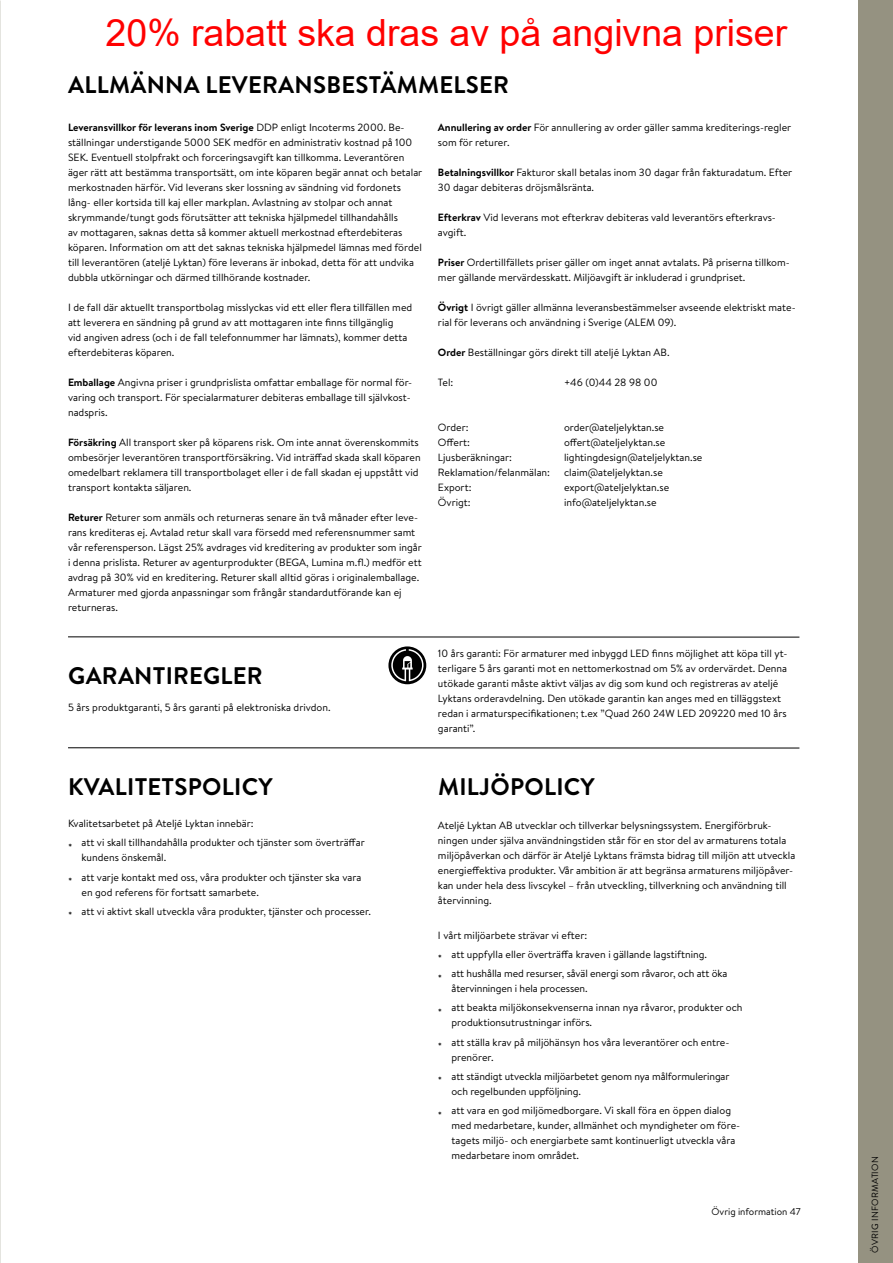
<style>
.page{position:relative;width:893px;height:1263px;background:#fff}
.page>*{position:absolute;margin:0;border:0;box-sizing:border-box;transform-origin:0 0}
.t1{font:37.5px "Arial";color:#f00}
.t2{font:700 24px "Brandon Text";letter-spacing:.01em;color:#000}
.t3{font:10.5px/15px "Brandon Text";color:#000}
.t4{font:9.75px "Brandon Text";color:#000}
.t5{font:9px "Brandon Text";letter-spacing:.025em;color:#000}
.s1{font-weight:700}
</style>
<div class="page">
<div style="left:859px;top:0;width:34px;height:1263px;background:#959281"></div>
<hr style="left:68px;top:637px;width:731px;height:1px;background:#000">
<hr style="left:68px;top:747px;width:731px;height:1px;background:#000">
<svg style="left:388px;top:646px;width:38px;height:38px"></svg>
<h1 class="t1" style="left:106px;top:7px;width:683px">20% rabatt ska dras av på angivna priser</h1>
<h2 class="t2" style="left:68px;top:68px;width:442px">ALLMÄNNA LEVERANSBESTÄMMELSER</h2>
<p class="t3" style="left:68px;top:120px;width:356px"><span class="s1">Leveransvillkor för leverans inom Sverige</span> DDP enligt Incoterms 2000. Be&shy;ställningar understigande 5000 SEK medför en administrativ kostnad på 100<br>SEK. Eventuell stolpfrakt och forceringsavgift kan tillkomma. Leverantören äger rätt att bestämma transportsätt, om inte köparen begär annat och betalar merkostnaden härför. Vid leverans sker lossning av sändning vid fordonets lång- eller kortsida till kaj eller markplan. Avlastning av stolpar och annat skrymmande/tungt gods förutsätter att tekniska hjälpmedel tillhandahålls<br>av mottagaren, saknas detta så kommer aktuell merkostnad efterdebiteras köparen. Information om att det saknas tekniska hjälpmedel lämnas med fördel till leverantören (ateljé Lyktan) före leverans är inbokad, detta för att undvika dubbla utkörningar och därmed tillhörande kostnader.</p>
<p class="t3" style="left:68px;top:300px;width:346px">I de fall där aktuellt transportbolag misslyckas vid ett eller flera tillfällen med att leverera en sändning på grund av att mottagaren inte finns tillgänglig<br>vid angiven adress (och i de fall telefonnummer har lämnats), kommer detta efterdebiteras köparen.</p>
<p class="t3" style="left:68px;top:375px;width:346px"><span class="s1">Emballage</span> Angivna priser i grundprislista omfattar emballage för normal för&shy;varing och transport. För specialarmaturer debiteras emballage till självkost&shy;nadspris.</p>
<p class="t3" style="left:68px;top:435px;width:354px"><span class="s1">Försäkring</span> All transport sker på köparens risk. Om inte annat överenskommits ombesörjer leverantören transportförsäkring. Vid inträffad skada skall köparen omedelbart reklamera till transportbolaget eller i de fall skadan ej uppstått vid transport kontakta säljaren.</p>
<p class="t3" style="left:68px;top:510px;width:355px"><span class="s1">Returer</span> Returer som anmäls och returneras senare än två månader efter leve&shy;rans krediteras ej. Avtalad retur skall vara försedd med referensnummer samt vår referensperson. Lägst 25% avdrages vid kreditering av produkter som ingår i denna prislista. Returer av agenturprodukter (BEGA, Lumina m.fl.) medför ett avdrag på 30% vid en kreditering. Returer skall alltid göras i originalemballage.<br>Armaturer med gjorda anpassningar som frångår standardutförande kan ej returneras.</p>
<p class="t3" style="left:438px;top:120px;width:355px"><span class="s1">Annullering av order</span> För annullering av order gäller samma krediterings-regler som för returer.</p>
<p class="t3" style="left:438px;top:165px;width:356px"><span class="s1">Betalningsvillkor</span> Fakturor skall betalas inom 30 dagar från fakturadatum. Efter<br>30 dagar debiteras dröjsmålsränta.</p>
<p class="t3" style="left:438px;top:210px;width:339px"><span class="s1">Efterkrav</span> Vid leverans mot efterkrav debiteras vald leverantörs efterkravs&shy;avgift.</p>
<p class="t3" style="left:438px;top:255px;width:353px"><span class="s1">Priser</span> Ordertillfällets priser gäller om inget annat avtalats. På priserna tillkom&shy;mer gällande mervärdesskatt. Miljöavgift är inkluderad i grundpriset.</p>
<p class="t3" style="left:438px;top:300px;width:359px"><span class="s1">Övrigt</span> I övrigt gäller allmänna leveransbestämmelser avseende elektriskt mate&shy;rial för leverans och användning i Sverige (ALEM 09).</p>
<p class="t3" style="left:438px;top:345px;width:233px"><span class="s1">Order</span> Beställningar görs direkt till ateljé Lyktan AB.</p>
<p class="t3" style="left:438px;top:375px;width:17px">Tel:</p>
<p class="t3" style="left:564px;top:375px;width:95px">+46 (0)44 28 98 00</p>
<p class="t3" style="left:438px;top:420px;width:32px">Order:</p>
<p class="t3" style="left:564px;top:420px;width:102px">order@ateljelyktan.se</p>
<p class="t3" style="left:438px;top:435px;width:33px">Offert:</p>
<p class="t3" style="left:564px;top:435px;width:103px">offert@ateljelyktan.se</p>
<p class="t3" style="left:438px;top:450px;width:75px">Ljusberäkningar:</p>
<p class="t3" style="left:564px;top:450px;width:140px">lightingdesign@ateljelyktan.se</p>
<p class="t3" style="left:438px;top:465px;width:114px">Reklamation/felanmälan:</p>
<p class="t3" style="left:564px;top:465px;width:100px">claim@ateljelyktan.se</p>
<p class="t3" style="left:438px;top:480px;width:35px">Export:</p>
<p class="t3" style="left:564px;top:480px;width:107px">export@ateljelyktan.se</p>
<p class="t3" style="left:438px;top:495px;width:34px">Övrigt:</p>
<p class="t3" style="left:564px;top:495px;width:94px">info@ateljelyktan.se</p>
<h2 class="t2" style="left:68px;top:659px;width:196px">GARANTIREGLER</h2>
<p class="t3" style="left:68px;top:699px;width:264px">5 års produktgaranti, 5 års garanti på elektroniska drivdon.</p>
<h2 class="t2" style="left:68px;top:770px;width:206px">KVALITETSPOLICY</h2>
<p class="t3" style="left:68px;top:813px;width:298px;line-height:19.2px">Kvalitetsarbetet på Ateljé Lyktan innebär:<br>* att vi skall tillhandahålla produkter och tjänster som överträffar</p>
<p class="t3" style="left:68px;top:848px;width:295px;line-height:19.2px;text-indent:14px">kundens önskemål.<br>* att varje kontakt med oss, våra produkter och tjänster ska vara</p>
<p class="t3" style="left:68px;top:882px;width:305px;line-height:19.2px;text-indent:14px">en god referens för fortsatt samarbete.<br>* att vi aktivt skall utveckla våra produkter, tjänster och processer.</p>
<p class="t3" style="left:438px;top:646px;width:351px">10 års garanti: För armaturer med inbyggd LED finns möjlighet att köpa till yt&shy;terligare 5 års garanti mot en nettomerkostnad om 5% av ordervärdet. Denna utökade garanti måste aktivt väljas av dig som kund och registreras av ateljé Lyktans orderavdelning. Den utökade garantin kan anges med en tilläggstext redan i armaturspecifikationen; t.ex ”Quad 260 24W LED 209220 med 10 års garanti”.</p>
<h2 class="t2" style="left:438px;top:770px;width:158px">MILJÖPOLICY</h2>
<p class="t3" style="left:438px;top:818px;width:359px">Ateljé Lyktan AB utvecklar och tillverkar belysningssystem. Energiförbruk&shy;ningen under själva användningstiden står för en stor del av armaturens totala miljöpåverkan och därför är Ateljé Lyktans främsta bidrag till miljön att utveckla energieffektiva produkter. Vår ambition är att begränsa armaturens miljöpåver&shy;kan under hela dess livscykel – från utveckling, tillverkning och användning till återvinning.</p>
<p class="t3" style="left:438px;top:925px;width:291px;line-height:19.2px">I vårt miljöarbete strävar vi efter:<br>* att uppfylla eller överträffa kraven i gällande lagstiftning.<br>* att hushålla med resurser, såväl energi som råvaror, och att öka</p>
<p class="t3" style="left:438px;top:978px;width:306px;line-height:19.2px;text-indent:14px">återvinningen i hela processen.<br>* att beakta miljökonsekvenserna innan nya råvaror, produkter och</p>
<p class="t3" style="left:438px;top:1013px;width:293px;line-height:19.2px;text-indent:14px">produktionsutrustningar införs.<br>* att ställa krav på miljöhänsyn hos våra leverantörer och entre-</p>
<p class="t3" style="left:438px;top:1047px;width:293px;line-height:19.2px;text-indent:14px">prenörer.<br>* att ständigt utveckla miljöarbetet genom nya målformuleringar</p>
<p class="t3" style="left:438px;top:1081px;width:295px;line-height:19.2px;text-indent:14px">och regelbunden uppföljning.<br>* att vara en god miljömedborgare. Vi skall föra en öppen dialog</p>
<p class="t3" style="left:451px;top:1117px;width:290px">med medarbetare, kunder, allmänhet och myndigheter om före&shy;tagets miljö- och energiarbete samt kontinuerligt utveckla våra medarbetare inom området.</p>
<p class="t4" style="left:712px;top:1204px;width:91px">Övrig information 47</p>
<p class="t5" style="left:869px;top:1252px;width:98px;rotate:-90deg">ÖVRIG INFORMATION</p>
</div>
